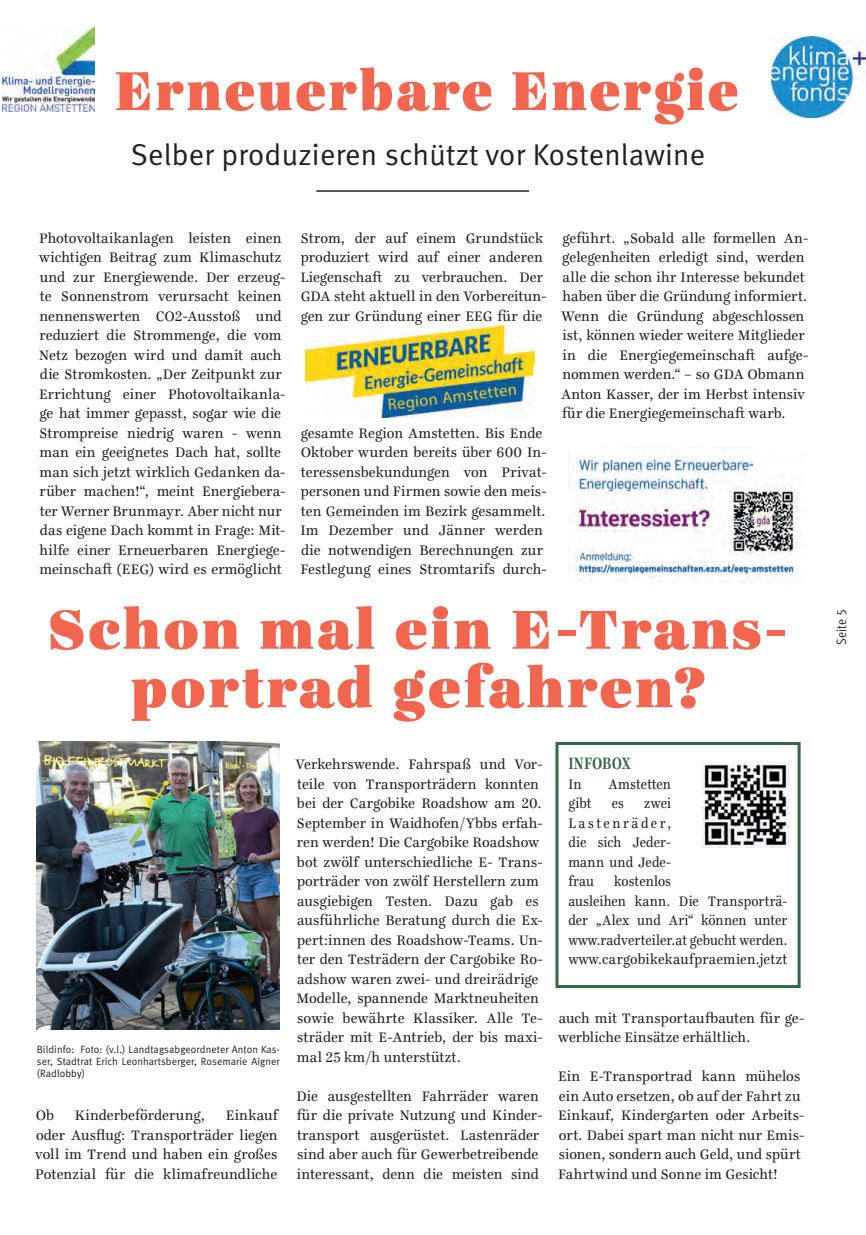
<style>
.page{position:relative;width:866px;height:1235px;background:#fff}
.page>*{position:absolute;margin:0;border:0;box-sizing:border-box;transform-origin:0 0}
.t1{font:900 60px/58.5px "Ingeborg";letter-spacing:.04em;color:#f2664f;text-align:center}
.t2{font:900 60px "Ingeborg";letter-spacing:.04em;color:#f2664f;scale:.93 1}
.t3{font:30px "Meta Normal LF";letter-spacing:.01em;color:#231f20}
.t4{font:700 18px "Ingeborg";letter-spacing:-.005em;color:#336745;scale:.78 1}
.t5{font:15px/19.5px "Ingeborg";letter-spacing:.005em;color:#231f20;scale:.96 1}
.t6{font:15px/19.5px "Ingeborg";letter-spacing:.005em;color:#231f20;text-align:justify;scale:.89 1}
.t7{font:13.5px "Meta Cond Normal LF";letter-spacing:.01em;color:#231f20}
.t8{font:10.5px/12px "Meta Normal LF";letter-spacing:.01em;color:#231f20;text-align:justify}
</style>
<div class="page">
<img style="left:771px;top:37px;width:94px;height:80px">
<hr style="left:316px;top:190px;width:213px;height:2px;background:#231f20">
<div style="left:555px;top:742px;width:245px;height:246px;border:3px solid #336745"></div>
<img style="left:702px;top:762px;width:86px;height:86px">
<img style="left:37px;top:741px;width:243px;height:288px">
<img style="left:3px;top:26px;width:92px;height:85px">
<img style="left:305px;top:325px;width:229px;height:92px">
<img style="left:568px;top:451px;width:231px;height:131px">
<h1 class="t2" style="left:114px;top:52px;width:672px">Erneuerbare Energie</h1>
<h2 class="t3" style="left:131px;top:137px;width:576px">Selber produzieren schützt vor Kostenlawine</h2>
<p class="t5" style="left:39px;top:230px;width:258px">Photovoltaikanlagen leisten einen wichtigen Beitrag zum Klimaschutz und zur Energiewende. Der erzeug&shy;te Sonnenstrom verursacht keinen nennenswerten CO2-Ausstoß und reduziert die Strommenge, die vom Netz bezogen wird und damit auch die Stromkosten. „Der Zeitpunkt zur Errichtung einer Photovoltaikanla&shy;ge hat immer gepasst, sogar wie die Strompreise niedrig waren - wenn man ein geeignetes Dach hat, sollte man sich jetzt wirklich Gedanken da&shy;rüber machen!“, meint Energiebera&shy;ter Werner Brunmayr. Aber nicht nur das eigene Dach kommt in Frage: Mit&shy;hilfe einer Erneuerbaren Energiege&shy;meinschaft (EEG) wird es ermöglicht</p>
<p class="t5" style="left:300px;top:230px;width:258px">Strom, der auf einem Grundstück produziert wird auf einer anderen Liegenschaft zu verbrauchen. Der GDA steht aktuell in den Vorbereitun&shy;gen zur Gründung einer EEG für die</p>
<p class="t5" style="left:300px;top:425px;width:258px">gesamte Region Amstetten. Bis Ende Oktober wurden bereits über 600 In&shy;teressensbekundungen von Privat&shy;personen und Firmen sowie den meis&shy;ten Gemeinden im Bezirk gesammelt.<br>Im Dezember und Jänner werden die notwendigen Berechnungen zur Festlegung eines Stromtarifs durch-</p>
<p class="t5" style="left:561px;top:230px;width:259px">geführt. „Sobald alle formellen An&shy;gelegenheiten erledigt sind, werden alle die schon ihr Interesse bekundet haben über die Gründung informiert.<br>Wenn die Gründung abgeschlossen ist, können wieder weitere Mitglieder in die Energiegemeinschaft aufge&shy;nommen werden.“ – so GDA Obmann Anton Kasser, der im Herbst intensiv für die Energiegemeinschaft warb.</p>
<h1 class="t1" style="left:48px;top:601px;width:742px">Schon mal ein E-Trans&shy;portrad gefahren?</h1>
<p class="t8" style="left:37px;top:1043px;width:245px">Bildinfo: Foto: (v.l.) Landtagsabgeordneter Anton Kas&shy;ser, Stadtrat Erich Leonhartsberger, Rosemarie Aigner (Radlobby)</p>
<p class="t5" style="left:36px;top:1107px;width:21px">Ob</p>
<p class="t5" style="left:75px;top:1107px;width:137px">Kinderbeförderung,</p>
<p class="t5" style="left:35px;top:1107px;width:254px;text-align:justify;text-indent:190px">Einkauf oder Ausflug: Transporträder liegen voll im Trend und haben ein großes Potenzial für die klimafreundliche</p>
<p class="t5" style="left:295px;top:756px;width:259px">Verkehrswende. Fahrspaß und Vor&shy;teile von Transporträdern konnten bei der Cargobike Roadshow am 20.<br>September in Waidhofen/Ybbs erfah&shy;ren werden! Die Cargobike Roadshow bot zwölf unterschiedliche E- Trans&shy;porträder von zwölf Herstellern zum ausgiebigen Testen. Dazu gab es ausführliche Beratung durch die Ex&shy;pert:innen des Roadshow-Teams. Un&shy;ter den Testrädern der Cargobike Ro&shy;adshow waren zwei- und dreirädrige Modelle, spannende Marktneuheiten sowie bewährte Klassiker. Alle Te&shy;sträder mit E-Antrieb, der bis maxi&shy;mal 25 km/h unterstützt.</p>
<p class="t5" style="left:296px;top:1088px;width:258px">Die ausgestellten Fahrräder waren für die private Nutzung und Kinder&shy;transport ausgerüstet. Lastenräder sind aber auch für Gewerbetreibende interessant, denn die meisten sind</p>
<p class="t4" style="left:568px;top:752px;width:81px">INFOBOX</p>
<p class="t6" style="left:568px;top:776px;width:16px">In</p>
<p class="t6" style="left:608px;top:776px;width:72px">Amstetten</p>
<p class="t6" style="left:568px;top:795px;width:27px">gibt</p>
<p class="t6" style="left:611px;top:795px;width:15px">es</p>
<p class="t6" style="left:568px;top:795px;width:117px;text-indent:76px">zwei Lastenräder, die sich Jeder&shy;mann und Jede&shy;frau</p>
<p class="t6" style="left:568px;top:873px;width:248px;text-align:left;text-indent:46px">kostenlos<br>ausleihen kann. Die Transporträ&shy;der „Alex und Ari“ können unter www.radverteiler.at gebucht werden. www.cargobikekaufpraemien.jetzt</p>
<p class="t5" style="left:558px;top:1010px;width:258px">auch mit Transportaufbauten für ge&shy;werbliche Einsätze erhältlich.</p>
<p class="t5" style="left:558px;top:1068px;width:258px">Ein E-Transportrad kann mühelos ein Auto ersetzen, ob auf der Fahrt zu Einkauf, Kindergarten oder Arbeits&shy;ort. Dabei spart man nicht nur Emis&shy;sionen, sondern auch Geld, und spürt Fahrtwind und Sonne im Gesicht!</p>
<p class="t7" style="left:834px;top:645px;width:37px;rotate:-90deg">Seite 5</p>
</div>
